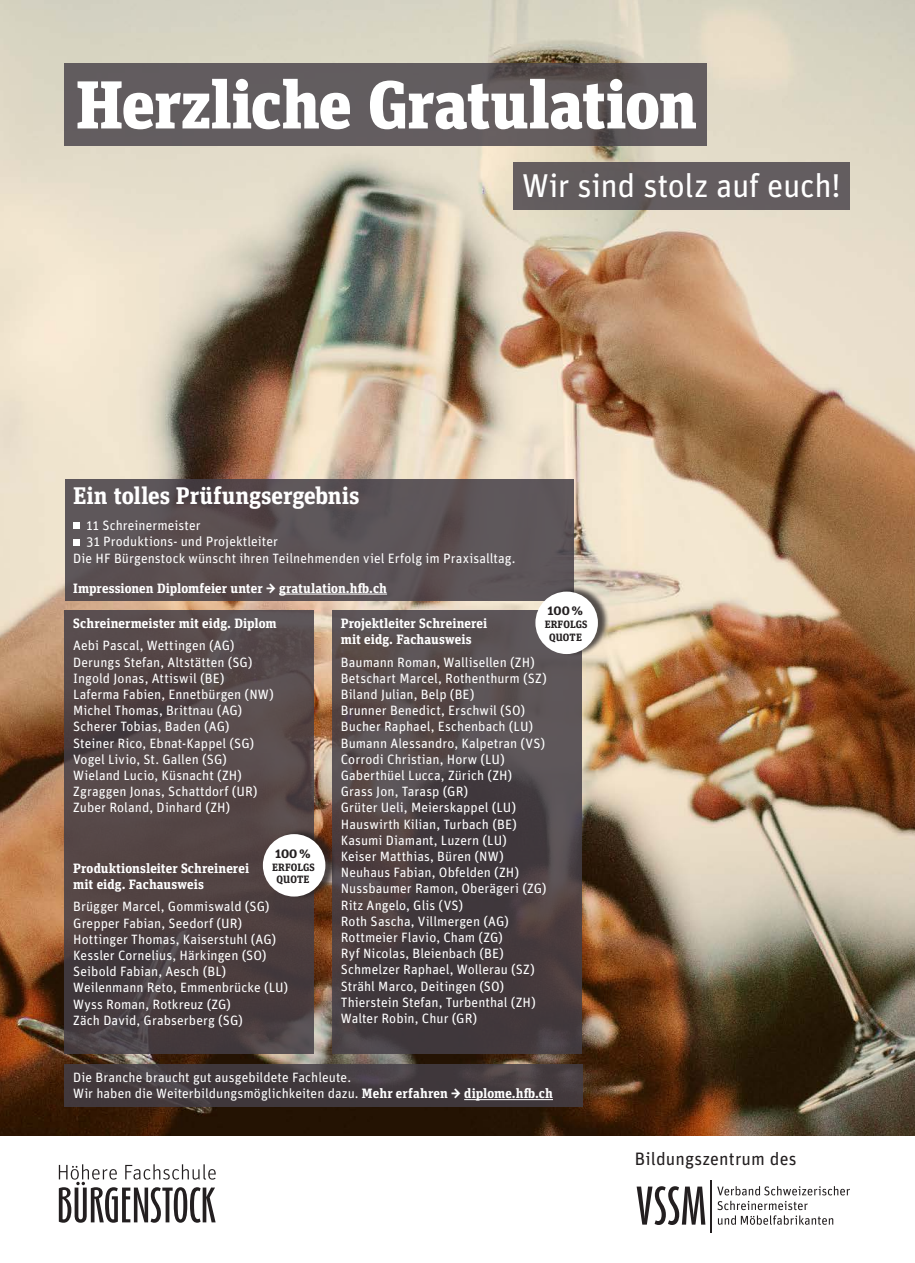
<style>
.page{position:relative;width:915px;height:1263px;background:#fff}
.page>*{position:absolute;margin:0;border:0;box-sizing:border-box;transform-origin:0 0}
.t1{font:900 67.5px "Unit Slab Pro";letter-spacing:-.015em;color:#fff}
.t2{font:900 67.5px "Unit Slab Pro";color:#fff}
.t3{font:33.75px "Unit OT";color:#fff}
.t4{font:33px "Unit OT";letter-spacing:-.01em;color:#fff}
.t5{font:700 24px "Unit Slab Pro";letter-spacing:-.005em;color:#fff}
.t6{font:18px "Unit OT";letter-spacing:.01em;color:#231f20}
.t7{font:13.5px/16.2px "Unit OT";letter-spacing:.005em;color:#fff}
.t8{font:700 13.5px/16.2px "Unit Slab Pro";letter-spacing:.01em;color:#fff}
.t9{font:700 13.2px "Unit Slab Pro";color:#231f20}
.t10{font:500 10.8px "Unit OT";letter-spacing:.06em;color:#231f20}
.t11{font:700 10.65px/12.8px "Unit Slab Pro";letter-spacing:.01em;color:#231f20;text-align:center}
.s1{font-family:"Unit Slab Pro";font-weight:700}
</style>
<div class="page">
<img style="left:0;top:0;width:914px;height:1136px">
<div style="left:513px;top:162px;width:336px;height:48px;background:#635d60"></div>
<div style="left:64px;top:64px;width:642px;height:82px;background:#625d5f"></div>
<svg style="left:65px;top:479px;width:508px;height:122px;background:#5b5254"></svg>
<hr style="left:279px;top:594px;width:108px;height:1px;background:#fff">
<div style="left:73px;top:523px;width:7px;height:6px;background:#fff"></div>
<div style="left:73px;top:539px;width:7px;height:6px;background:#fff"></div>
<svg style="left:65px;top:1064px;width:517px;height:43px;background:#433a3e"></svg>
<hr style="left:464px;top:1099px;width:89px;height:1px;background:#fff">
<svg style="left:65px;top:610px;width:249px;height:444px;background:#504445"></svg>
<svg style="left:332px;top:610px;width:249px;height:444px;background:#4d4346"></svg>
<div style="left:538px;top:585px;width:71px;height:72px;background:#231f20;opacity:.75"></div>
<div style="left:535px;top:592px;width:62px;height:62px;background:#fff;border-radius:50%"></div>
<div style="left:265px;top:828px;width:72px;height:71px;background:#231f20;opacity:.75"></div>
<div style="left:263px;top:834px;width:62px;height:62px;background:#fff;border-radius:50%"></div>
<svg style="left:59px;top:1164px;width:157px;height:59px"></svg>
<svg style="left:636px;top:1186px;width:70px;height:39px"></svg>
<hr style="left:710px;top:1181px;width:1px;height:52px;background:#231f20">
<svg style="left:717px;top:1186px;width:133px;height:39px"></svg>
<h1 class="t1" style="left:76px;top:54px;width:622px">Herzliche Gratulation</h1>
<h1 class="t2" style="left:141px;top:64px;width:613px">Diplomausbildungen</h1>
<h2 class="t3" style="left:554px;top:172px;width:291px">Deine Möglichkeiten</h2>
<h3 class="t4" style="left:522px;top:166px;width:320px">Wir sind stolz auf euch!</h3>
<h3 class="t5" style="left:73px;top:478px;width:288px">Ein tolles Prüfungsergebnis</h3>
<p class="t7" style="left:86px;top:517px;width:116px">11 Schreinermeister</p>
<p class="t7" style="left:86px;top:534px;width:193px">31 Produktions- und Projektleiter</p>
<p class="t7" style="left:73px;top:550px;width:444px">Die HF Bürgenstock wünscht ihren Teilnehmenden viel Erfolg im Praxisalltag.</p>
<p class="t8" style="left:73px;top:579px;width:315px">Impressionen Diplomfeier unter → gratulation.hfb.ch</p>
<p class="t8" style="left:73px;top:615px;width:205px">Schreinermeister mit eidg. Diplom</p>
<p class="t7" style="left:73px;top:638px;width:202px">Aebi Pascal, Wettingen (AG)<br>Derungs Stefan, Altstätten (SG)<br>Ingold Jonas, Attiswil (BE)<br>Laferma Fabien, Ennetbürgen (NW)<br>Michel Thomas, Brittnau (AG)<br>Scherer Tobias, Baden (AG)<br>Steiner Rico, Ebnat-Kappel (SG)<br>Vogel Livio, St. Gallen (SG)<br>Wieland Lucio, Küsnacht (ZH)<br>Zgraggen Jonas, Schattdorf (UR)<br>Zuber Roland, Dinhard (ZH)</p>
<p class="t9" style="left:275px;top:844px;width:37px">100%</p>
<p class="t11" style="left:272px;top:860px;width:44px">ERFOLGS<br>QUOTE</p>
<p class="t8" style="left:73px;top:859px;width:177px">Produktionsleiter Schreinerei mit eidg. Fachausweis</p>
<p class="t7" style="left:73px;top:899px;width:217px">Brügger Marcel, Gommiswald (SG)<br>Grepper Fabian, Seedorf (UR)<br>Hottinger Thomas, Kaiserstuhl (AG)<br>Kessler Cornelius, Härkingen (SO)<br>Seibold Fabian, Aesch (BL)<br>Weilenmann Reto, Emmenbrücke (LU)<br>Wyss Roman, Rotkreuz (ZG)<br>Zäch David, Grabserberg (SG)</p>
<p class="t9" style="left:547px;top:601px;width:37px">100%</p>
<p class="t11" style="left:544px;top:617px;width:44px">ERFOLGS<br>QUOTE</p>
<p class="t8" style="left:340px;top:615px;width:148px">Projektleiter Schreinerei mit eidg. Fachausweis</p>
<p class="t7" style="left:340px;top:654px;width:207px">Baumann Roman, Wallisellen (ZH)<br>Betschart Marcel, Rothenthurm (SZ)<br>Biland Julian, Belp (BE)<br>Brunner Benedict, Erschwil (SO)<br>Bucher Raphael, Eschenbach (LU)<br>Bumann Alessandro, Kalpetran (VS)<br>Corrodi Christian, Horw (LU)<br>Gaberthüel Lucca, Zürich (ZH)<br>Grass Jon, Tarasp (GR)<br>Grüter Ueli, Meierskappel (LU)<br>Hauswirth Kilian, Turbach (BE)<br>Kasumi Diamant, Luzern (LU)<br>Keiser Matthias, Büren (NW)<br>Neuhaus Fabian, Obfelden (ZH)<br>Nussbaumer Ramon, Oberägeri (ZG)<br>Ritz Angelo, Glis (VS)<br>Roth Sascha, Villmergen (AG)<br>Rottmeier Flavio, Cham (ZG)<br>Ryf Nicolas, Bleienbach (BE)<br>Schmelzer Raphael, Wollerau (SZ)<br>Strähl Marco, Deitingen (SO)<br>Thierstein Stefan, Turbenthal (ZH)<br>Walter Robin, Chur (GR)</p>
<p class="t7" style="left:73px;top:1069px;width:481px">Die Branche braucht gut ausgebildete Fachleute.<br>Wir haben die Weiterbildungsmöglichkeiten dazu. <span class="s1">Mehr erfahren → diplome.hfb.ch</span></p>
<h3 class="t6" style="left:634px;top:1148px;width:163px">Bildungszentrum des</h3>
<p class="t10" style="left:636px;top:1150px;width:127px">BILDUNGSZENTRUM DES</p>
</div>
